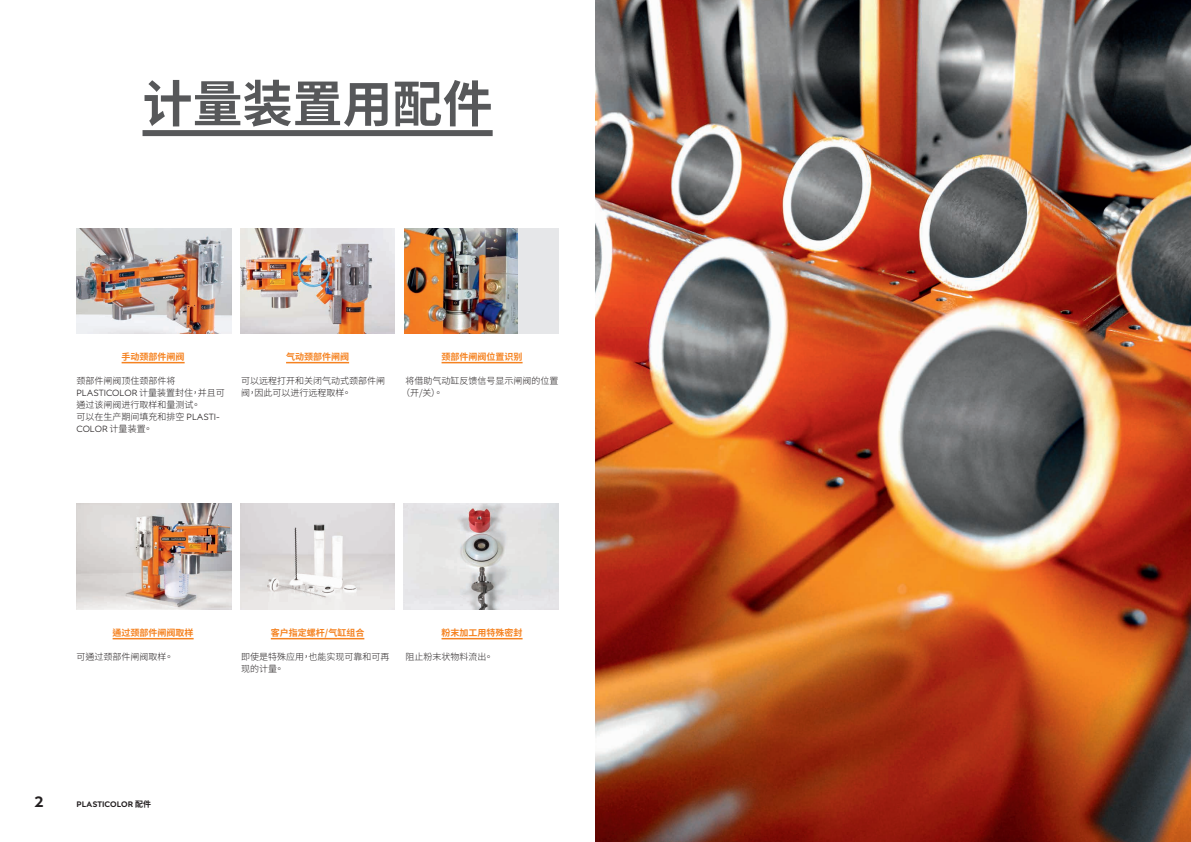
<style>
.page{position:relative;width:1191px;height:842px;background:#fff}
.page>*{position:absolute;margin:0;border:0;box-sizing:border-box;transform-origin:0 0}
.t1{font:700 50px "Source Han Sans TC";color:#57585a}
.t2{font:600 15px "Posterama Text";color:#231f20}
.t3{font:300 9px/12px "Source Han Sans TC";color:#231f20}
.t4{font:700 9px "Source Han Sans TC";color:#f58220}
.t5{font:300 9px "Posterama Text";color:#231f20}
.t6{font:600 8px "Posterama Text";color:#231f20}
.s1{font-family:"Source Han Sans TC"}
.s2{font-family:"Posterama Text"}
.s3{font-family:"Source Han Sans TC";font-weight:700}
</style>
<div class="page">
<img style="left:77px;top:228px;width:154px;height:106px">
<img style="left:240px;top:228px;width:155px;height:106px">
<div style="left:404px;top:228px;width:154px;height:106px;background:#e6e7e9"></div>
<img style="left:404px;top:228px;width:113px;height:106px">
<img style="left:77px;top:504px;width:154px;height:105px">
<img style="left:240px;top:504px;width:155px;height:105px">
<img style="left:404px;top:504px;width:154px;height:105px">
<img style="left:595px;top:0;width:596px;height:842px">
<div style="left:142px;top:130px;width:350px;height:6px;background:#57585a"></div>
<hr style="left:122px;top:362px;width:63px;height:1px;background:#f58220">
<hr style="left:286px;top:362px;width:63px;height:1px;background:#f58220">
<hr style="left:441px;top:362px;width:81px;height:1px;background:#f58220">
<hr style="left:113px;top:638px;width:81px;height:1px;background:#f58220">
<hr style="left:271px;top:638px;width:93px;height:1px;background:#f58220">
<hr style="left:441px;top:638px;width:81px;height:1px;background:#f58220">
<h1 class="t1" style="left:142px;top:76px;width:351px">计量装置用配件</h1>
<p class="t4" style="left:122px;top:352px;width:64px">手动颈部件闸阀</p>
<p class="t3" style="left:77px;top:375px;width:100px">颈部件闸阀顶住颈部件将</p>
<p class="t5" style="left:77px;top:387px;width:150px">PLASTICOLOR <span class="s1">计量装置封住，并且可</span></p>
<p class="t3" style="left:77px;top:399px;width:145px">通过该闸阀进行取样和量测试。<br>可以在生产期间填充和排空 <span class="s2">PLASTI-</span></p>
<p class="t5" style="left:77px;top:423px;width:77px">COLOR <span class="s1">计量装置。</span></p>
<p class="t4" style="left:286px;top:352px;width:64px">气动颈部件闸阀</p>
<p class="t3" style="left:241px;top:375px;width:145px">可以远程打开和关闭气动式颈部件闸阀，因此可以进行远程取样。</p>
<p class="t4" style="left:441px;top:352px;width:82px">颈部件闸阀位置识别</p>
<p class="t3" style="left:401px;top:375px;width:159px;text-indent:4px">将借助气动缸反馈信号显示闸阀的位置（开/关）。</p>
<p class="t4" style="left:113px;top:628px;width:82px">通过颈部件闸阀取样</p>
<p class="t3" style="left:77px;top:651px;width:98px">可通过颈部件闸阀取样。</p>
<p class="t4" style="left:271px;top:628px;width:95px">客户指定螺杆/气缸组合</p>
<p class="t3" style="left:241px;top:651px;width:150px">即使是特殊应用，也能实现可靠和可再现的计量。</p>
<p class="t4" style="left:441px;top:628px;width:82px">粉末加工用特殊密封</p>
<p class="t3" style="left:405px;top:651px;width:89px">阻止粉末状物料流出。</p>
<h2 class="t2" style="left:35px;top:792px;width:11px">2</h2>
<p class="t6" style="left:77px;top:799px;width:76px">PLASTICOLOR <span class="s3">配件</span></p>
</div>
